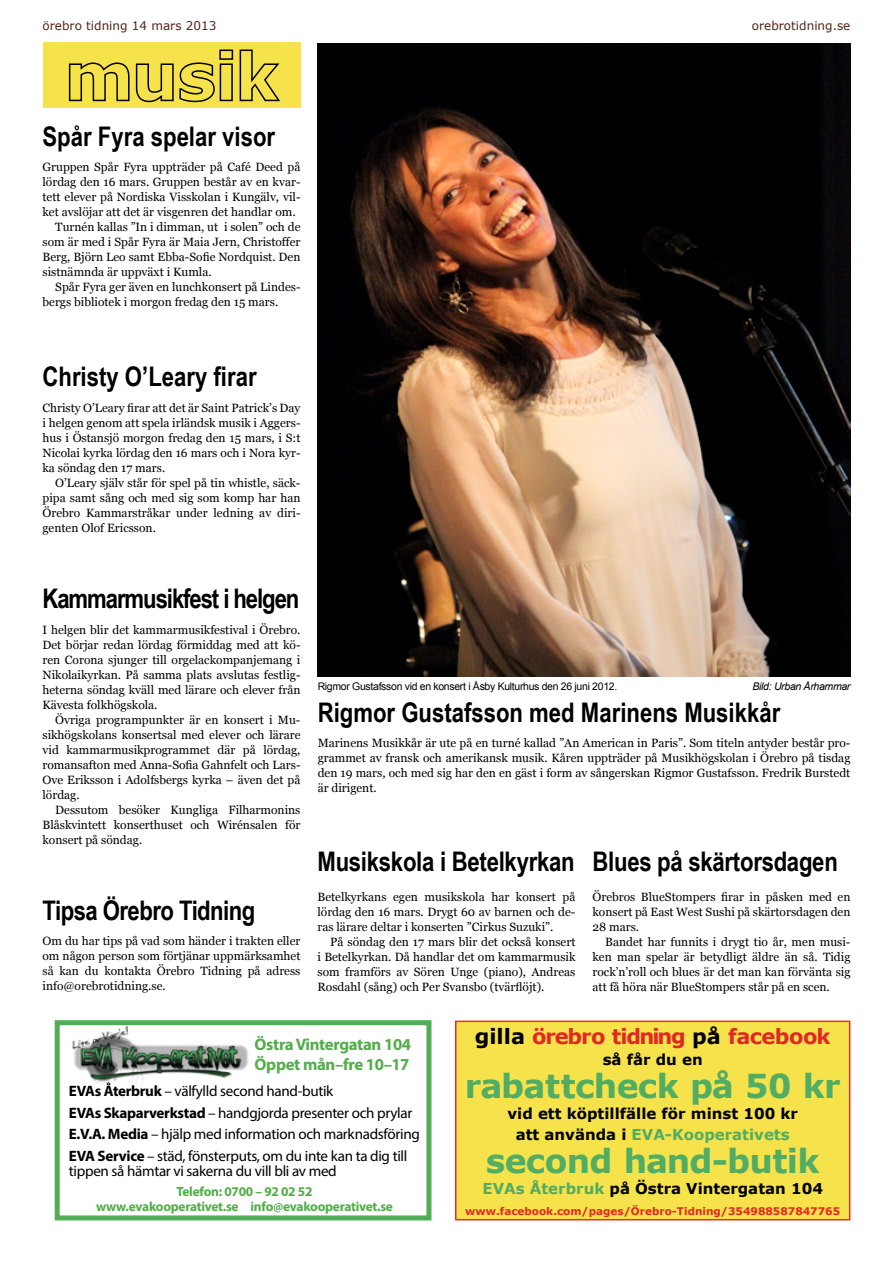
<style>
.page{position:relative;width:893px;height:1263px;background:#fff}
.page>*{position:absolute;margin:0;border:0;box-sizing:border-box;transform-origin:0 0}
.t1{font:700 33px "Verdana";letter-spacing:-.02em;color:#51ad63}
.t2{font:700 27px "Arial Narrow";letter-spacing:-.01em;color:#000}
.t3{font:700 27px "Arial Narrow";letter-spacing:-.04em;color:#000}
.t4{font:700 21px "Verdana";letter-spacing:-.04em;color:#e12826}
.t5{font:700 16.8px/20.1px "Myriad Pro";letter-spacing:-.02em;color:#52ad4a}
.t6{font:15px/21.8px "Myriad Pro";letter-spacing:-.02em;color:#000}
.t7{font:700 15px/21px "Verdana";color:#000;text-align:center}
.t8{font:700 13.35px/15px "Myriad Pro";letter-spacing:-.02em;color:#52ad4a;text-align:center}
.t9{font:12px/15px "Georgia";color:#000;text-align:justify}
.t10{font:12px "Verdana";color:#522416}
.t11{font:10.5px "Arial";letter-spacing:-.03em;color:#000}
.t12{font:700 10.5px "Verdana";color:#e12823}
.t13{font:italic 10.5px "Arial";letter-spacing:-.03em;color:#000}
.s1{font-weight:700}
.s2{color:#000}
.s3{color:#51ad63}
</style>
<div class="page">
<div style="left:43px;top:43px;width:258px;height:65px;background:#f6e24b"></div>
<svg style="left:68px;top:49px;width:212px;height:54px"></svg>
<img style="left:72px;top:1026px;width:177px;height:60px">
<div style="left:55px;top:1020px;width:376px;height:200px;border:5px solid #52ad55"></div>
<div style="left:455px;top:1020px;width:395px;height:200px;background:#f6e24b;border:2px solid #ee2b24"></div>
<img style="left:318px;top:44px;width:532px;height:632px">
<p class="t10" style="left:43px;top:18px;width:175px">örebro tidning 14 mars 2013</p>
<p class="t10" style="left:752px;top:18px;width:100px">orebrotidning.se</p>
<h2 class="t2" style="left:43px;top:116px;width:234px">Spår Fyra spelar visor</h2>
<p class="t9" style="left:43px;top:159px;width:259px">Gruppen Spår Fyra uppträder på Café Deed på</p>
<p class="t9" style="left:43px;top:174px;width:259px">lördag den 16 mars. Gruppen består av en kvar-</p>
<p class="t9" style="left:43px;top:189px;width:259px">tett elever på Nordiska Visskolan i Kungälv, vil-</p>
<p class="t9" style="left:43px;top:204px;width:255px">ket avslöjar att det är visgenren det handlar om.</p>
<p class="t9" style="left:55px;top:219px;width:247px">Turnén kallas ”In i dimman, ut i solen” och de</p>
<p class="t9" style="left:43px;top:234px;width:259px">som är med i Spår Fyra är Maia Jern, Christoffer</p>
<p class="t9" style="left:43px;top:249px;width:259px">Berg, Björn Leo samt Ebba-Sofie Nordquist. Den</p>
<p class="t9" style="left:43px;top:264px;width:171px">sistnämnda är uppväxt i Kumla.</p>
<p class="t9" style="left:55px;top:279px;width:247px">Spår Fyra ger även en lunchkonsert på Lindes-</p>
<p class="t9" style="left:43px;top:294px;width:237px">bergs bibliotek i morgon fredag den 15 mars.</p>
<h2 class="t2" style="left:43px;top:356px;width:216px">Christy O’Leary firar</h2>
<p class="t9" style="left:43px;top:399px;width:259px">Christy O’Leary firar att det är Saint Patrick’s Day i helgen genom att spela irländsk musik i Aggers&shy;hus i Östansjö morgon fredag den 15 mars, i S:t Nicolai kyrka lördag den 16 mars och i Nora kyr&shy;ka söndag den 17 mars.</p>
<p class="t9" style="left:43px;top:474px;width:259px;text-indent:13px">O’Leary själv står för spel på tin whistle, säck&shy;pipa samt sång och med sig som komp har han Örebro Kammarstråkar under ledning av diri&shy;genten Olof Ericsson.</p>
<h2 class="t3" style="left:43px;top:578px;width:258px">Kammarmusikfest i helgen</h2>
<p class="t9" style="left:43px;top:622px;width:259px">I helgen blir det kammarmusikfestival i Örebro.<br>Det börjar redan lördag förmiddag med att kö&shy;ren Corona sjunger till orgelackompanjemang i Nikolaikyrkan. På samma plats avslutas festlig&shy;heterna söndag kväll med lärare och elever från Kävesta folkhögskola.</p>
<p class="t9" style="left:43px;top:712px;width:259px;text-indent:13px">Övriga programpunkter är en konsert i Mu&shy;sikhögskolans konsertsal med elever och lärare vid kammarmusikprogrammet där på lördag, romansafton med Anna-Sofia Gahnfelt och Lars-Ove Eriksson i Adolfsbergs kyrka – även det på lördag.</p>
<p class="t9" style="left:43px;top:802px;width:259px;text-indent:13px">Dessutom besöker Kungliga Filharmonins Blåskvintett konserthuset och Wirénsalen för konsert på söndag.</p>
<h2 class="t2" style="left:43px;top:890px;width:214px">Tipsa Örebro Tidning</h2>
<p class="t9" style="left:43px;top:933px;width:259px">Om du har tips på vad som händer i trakten eller om någon person som förtjänar uppmärksamhet så kan du kontakta Örebro Tidning på adress info@orebrotidning.se.</p>
<p class="t11" style="left:318px;top:679px;width:301px">Rigmor Gustafsson vid en konsert i Åsby Kulturhus den 26 juni 2012.</p>
<p class="t13" style="left:753px;top:679px;width:99px">Bild: Urban Århammar</p>
<h2 class="t2" style="left:318px;top:692px;width:464px">Rigmor Gustafsson med Marinens Musikkår</h2>
<p class="t9" style="left:318px;top:735px;width:534px">Marinens Musikkår är ute på en turné kallad ”An American in Paris”. Som titeln antyder består pro&shy;grammet av fransk och amerikansk musik. Kåren uppträder på Musikhögskolan i Örebro på tisdag den 19 mars, och med sig har den en gäst i form av sångerskan Rigmor Gustafsson. Fredrik Burstedt är dirigent.</p>
<h2 class="t2" style="left:317px;top:841px;width:259px">Musikskola i Betelkyrkan</h2>
<p class="t9" style="left:317px;top:888px;width:259px">Betelkyrkans egen musikskola har konsert på lördag den 16 mars. Drygt 60 av barnen och de&shy;ras lärare deltar i konserten ”Cirkus Suzuki”.</p>
<p class="t9" style="left:317px;top:933px;width:259px;text-indent:13px">På söndag den 17 mars blir det också konsert i Betelkyrkan. Då handlar det om kammarmusik som framförs av Sören Unge (piano), Andreas Rosdahl (sång) och Per Svansbo (tvärflöjt).</p>
<h2 class="t2" style="left:592px;top:841px;width:247px">Blues på skärtorsdagen</h2>
<p class="t9" style="left:592px;top:888px;width:259px">Örebros BlueStompers firar in påsken med en konsert på East West Sushi på skärtorsdagen den 28 mars.</p>
<p class="t9" style="left:592px;top:933px;width:259px;text-indent:13px">Bandet har funnits i drygt tio år, men musi&shy;ken man spelar är betydligt äldre än så. Tidig rock’n’roll och blues är det man kan förvänta sig att få höra när BlueStompers står på en scen.</p>
<h3 class="t5" style="left:255px;top:1034px;width:158px">Östra Vintergatan 104<br>Öppet mån–fre 10–17</h3>
<p class="t6" style="left:69px;top:1080px;width:352px"><span class="s1">EVAs Återbruk</span> – välfylld second hand-butik<br><span class="s1">EVAs Skaparverkstad</span> – handgjorda presenter och prylar <span class="s1">E.V.A. Media</span> – hjälp med information och marknadsföring <span class="s1">EVA Service</span> – städ, fönsterputs, om du inte kan ta dig till</p>
<p class="t6" style="left:69px;top:1160px;width:269px">tippen så hämtar vi sakerna du vill bli av med</p>
<p class="t8" style="left:96px;top:1184px;width:298px">Telefon: 0700 – 92 02 52<br>www.evakooperativet.se info@evakooperativet.se</p>
<h3 class="t4" style="left:475px;top:1023px;width:357px"><span class="s2">gilla</span> örebro tidning <span class="s2">på</span> facebook</h3>
<p class="t7" style="left:603px;top:1049px;width:101px">så får du en</p>
<h1 class="t1" style="left:465px;top:1065px;width:377px">rabattcheck på 50 kr</h1>
<p class="t7" style="left:507px;top:1103px;width:292px">vid ett köptillfälle för minst 100 kr att använda i <span class="s3">EVA-Kooperativets</span></p>
<h1 class="t1" style="left:486px;top:1140px;width:335px">second hand-butik</h1>
<p class="t7" style="left:482px;top:1178px;width:342px"><span class="s3">EVAs Återbruk</span> på Östra Vintergatan 104</p>
<p class="t12" style="left:465px;top:1204px;width:376px">www.facebook.com/pages/Örebro-Tidning/354988587847765</p>
</div>
